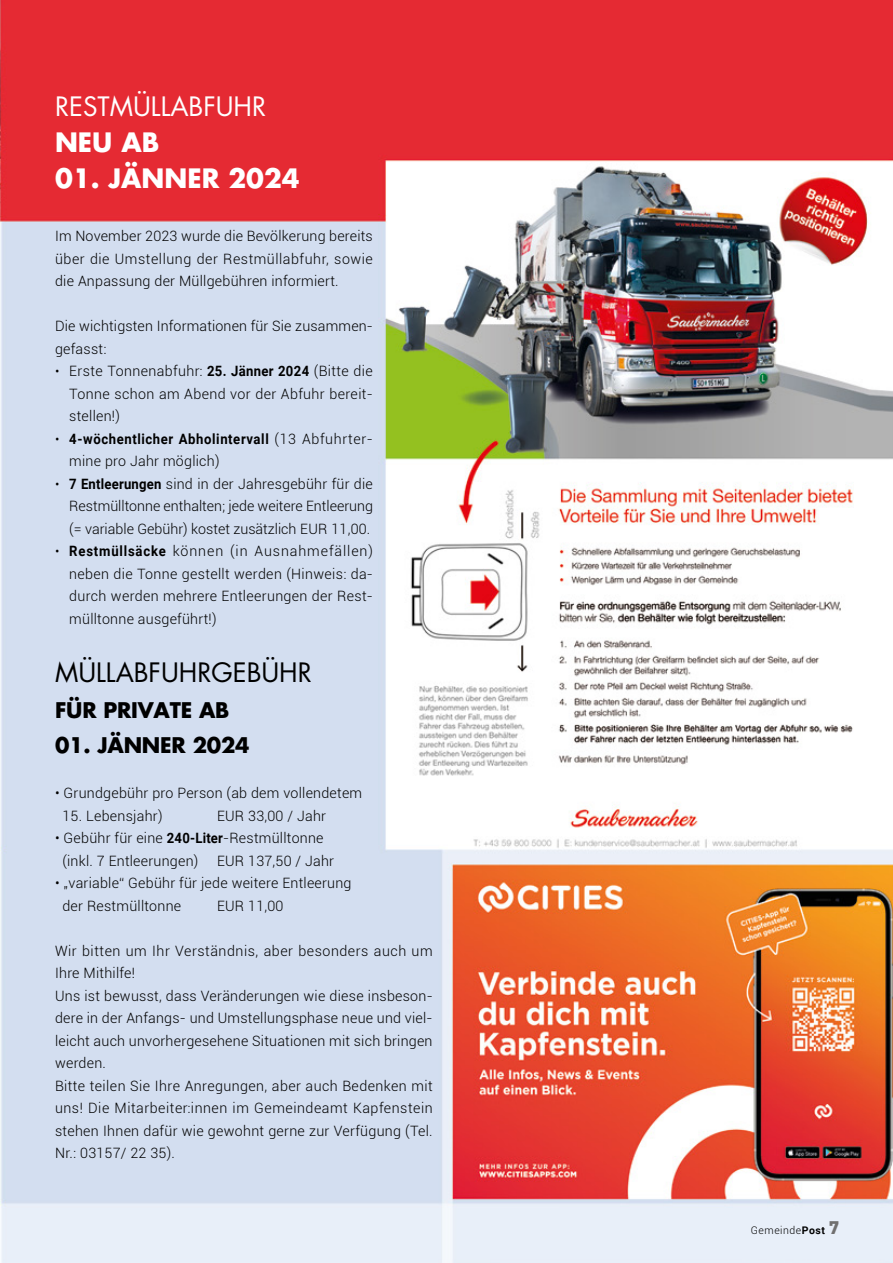
<style>
.page{position:relative;width:893px;height:1263px;background:#fff}
.page>*{position:absolute;margin:0;border:0;box-sizing:border-box;transform-origin:0 0}
.t1{font:700 25.95px "Futura";color:#fff}
.t2{font:25.95px "Futura";color:#000}
.t3{font:25.95px "Futura";color:#fff}
.t4{font:700 21px "Futura";letter-spacing:-.01em;color:#000}
.t5{font:300 14.25px/22.5px "Roboto";letter-spacing:.015em;color:#000}
.t6{font:300 10.5px "Roboto";letter-spacing:.05em;color:#000}
.s1{font-size:13.5px}
.s2{font-weight:700}
.s3{font-family:"DIN";font-weight:900;font-size:18px;color:#706f6f}
</style>
<div class="page">
<img style="left:0;top:0;width:893px;height:1263px">
<h1 class="t3" style="left:55px;top:90px;width:213px">RESTMÜLLABFUHR</h1>
<h1 class="t1" style="left:55px;top:125px;width:106px">NEU AB</h1>
<h1 class="t1" style="left:55px;top:161px;width:246px">01. JÄNNER 2024</h1>
<p class="t5" style="left:55px;top:224px;width:319px;text-align:justify">Im November 2023 wurde die Bevölkerung bereits über die Umstellung der Restmüllabfuhr, sowie die Anpassung der Müllgebühren informiert.</p>
<p class="t5" style="left:55px;top:314px;width:319px">Die wichtigsten Informationen für Sie zusammen&shy;gefasst:</p>
<p class="t5" style="left:69px;top:359px;width:305px;text-align:justify;text-indent:-14px"><span class="s1">•</span> Erste Tonnenabfuhr: <span class="s2">25. Jänner 2024</span> (Bitte die Tonne schon am Abend vor der Abfuhr bereit&shy;stellen!)</p>
<p class="t5" style="left:69px;top:427px;width:305px;text-indent:-14px"><span class="s1">•</span> <span class="s2">4-wöchentlicher Abholintervall</span> (13 Abfuhrter&shy;mine pro Jahr möglich)</p>
<p class="t5" style="left:69px;top:472px;width:305px;text-align:justify;text-indent:-14px"><span class="s1">•</span> <span class="s2">7 Entleerungen</span> sind in der Jahresgebühr für die Restmülltonne enthalten; jede weitere Entleerung (= variable Gebühr) kostet zusätzlich EUR 11,00.</p>
<p class="t5" style="left:69px;top:539px;width:305px;text-align:justify;text-indent:-14px"><span class="s1">•</span> <span class="s2">Restmüllsäcke</span> können (in Ausnahmefällen) neben die Tonne gestellt werden (Hinweis: da&shy;durch werden mehrere Entleerungen der Rest&shy;mülltonne ausgeführt!)</p>
<h1 class="t2" style="left:55px;top:656px;width:258px">MÜLLABFUHRGEBÜHR</h1>
<h2 class="t4" style="left:55px;top:696px;width:176px">FÜR PRIVATE AB</h2>
<h2 class="t4" style="left:55px;top:731px;width:196px">01. JÄNNER 2024</h2>
<p class="t5" style="left:55px;top:781px;width:309px">• Grundgebühr pro Person (ab dem vollendetem</p>
<p class="t5" style="left:62px;top:804px;width:102px">15. Lebensjahr)</p>
<p class="t5" style="left:217px;top:804px;width:110px">EUR 33,00 / Jahr</p>
<p class="t5" style="left:62px;top:826px;width:263px;text-indent:-7px">• Gebühr für eine <span class="s2">240-Liter</span>-Restmülltonne (inkl. 7 Entleerungen)</p>
<p class="t5" style="left:217px;top:849px;width:119px">EUR 137,50 / Jahr</p>
<p class="t5" style="left:62px;top:871px;width:291px;text-indent:-7px">• „variable“ Gebühr für jede weitere Entleerung der Restmülltonne</p>
<p class="t5" style="left:217px;top:894px;width:68px">EUR 11,00</p>
<p class="t5" style="left:55px;top:939px;width:379px">Wir bitten um Ihr Verständnis, aber besonders auch um Ihre Mithilfe!<br>Uns ist bewusst, dass Veränderungen wie diese insbeson&shy;dere in der Anfangs- und Umstellungsphase neue und viel&shy;leicht auch unvorhergesehene Situationen mit sich bringen werden.<br>Bitte teilen Sie Ihre Anregungen, aber auch Bedenken mit uns! Die Mitarbeiter:innen im Gemeindeamt Kapfenstein stehen Ihnen dafür wie gewohnt gerne zur Verfügung (Tel.<br>Nr.: 03157/ 22 35).</p>
<p class="t6" style="left:751px;top:1222px;width:90px">Gemeinde<span class="s2">Post</span> <span class="s3">7</span></p>
</div>
